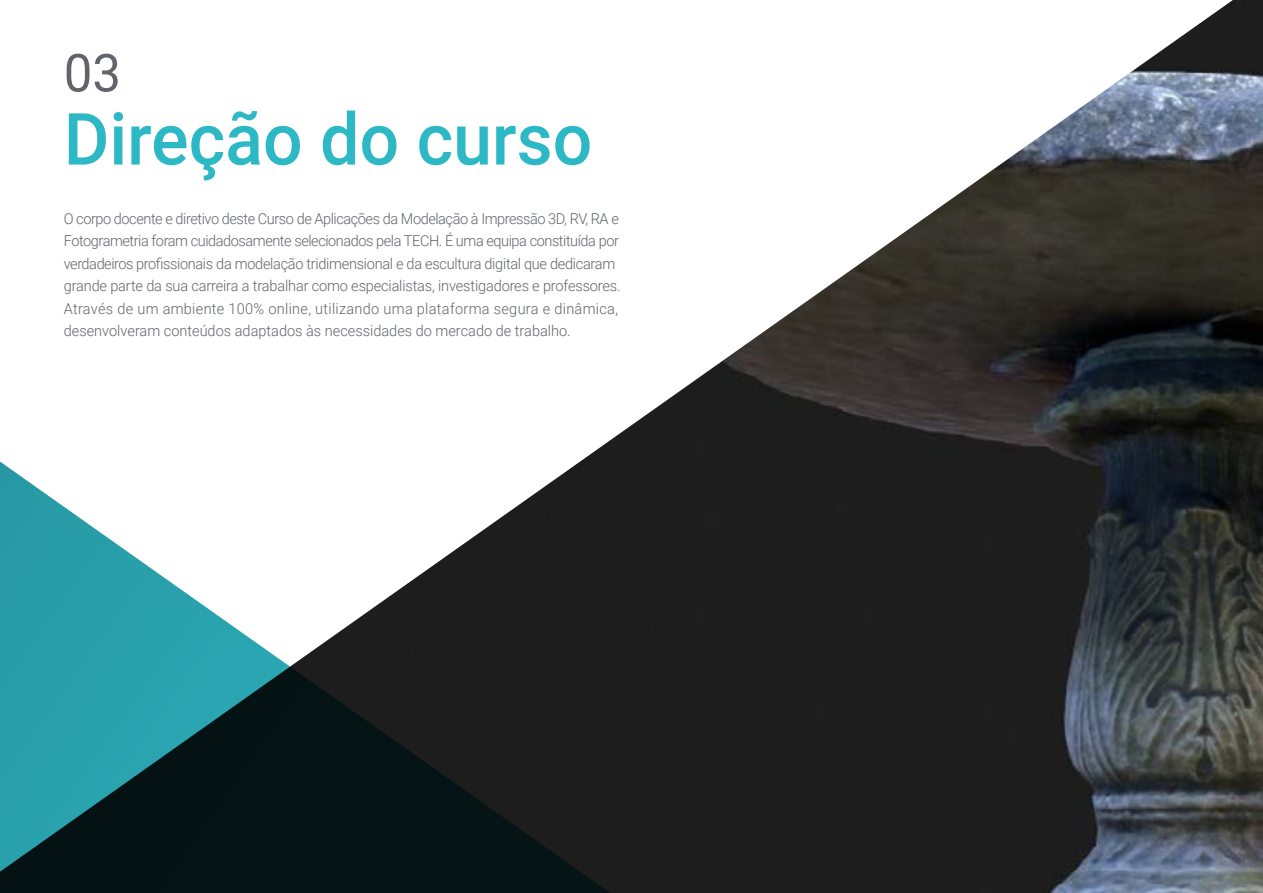
<style>
.page{position:relative;width:1263px;height:893px;background:#fff}
.page>*{position:absolute;margin:0;border:0;box-sizing:border-box;transform-origin:0 0}
.t1{font:500 72px "Roboto";color:#2db8c5}
.t2{font:52.5px "Roboto";color:#61646a}
.t3{font:300 15px/22.5px "Roboto";letter-spacing:-.02em;color:#61646a}
</style>
<div class="page">
<img style="left:602px;top:0;width:661px;height:893px">
<svg style="left:0;top:446px;width:640px;height:447px"></svg>
<h2 class="t2" style="left:64px;top:36px;width:59px">03</h2>
<h1 class="t1" style="left:64px;top:89px;width:530px">Direção do curso</h1>
<p class="t3" style="left:64px;top:207px;width:558px">O corpo docente e diretivo deste Curso de Aplicações da Modelação à Impressão 3D, RV, RA e Fotogrametria foram cuidadosamente selecionados pela TECH. É uma equipa constituída por verdadeiros profissionais da modelação tridimensional e da escultura digital que dedicaram grande parte da sua carreira a trabalhar como especialistas, investigadores e professores.<br>Através de um ambiente 100% online, utilizando uma plataforma segura e dinâmica, desenvolveram conteúdos adaptados às necessidades do mercado de trabalho.</p>
</div>
